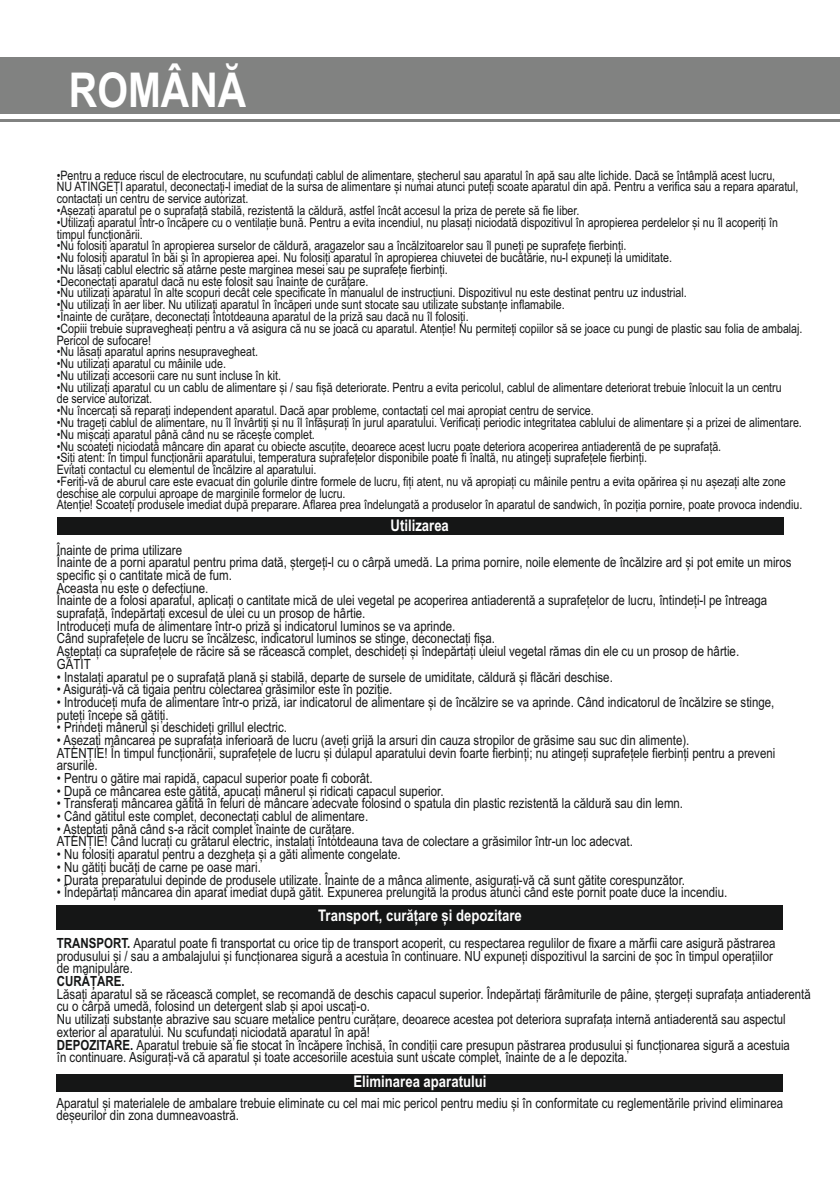
<style>
.page{position:relative;width:840px;height:1191px;background:#fff}
.page>*{position:absolute;margin:0;border:0;box-sizing:border-box;transform-origin:0 0}
.t1{font:700 48px "Arial Narrow";color:#fff}
.t2{font:700 16px "Arial Narrow";color:#fff}
.t3{font:14px/12.6px "Arial Narrow";color:#151616}
.t4{font:700 14px "Arial Narrow";color:#151616}
.t5{font:13px/11.8px "Arial Narrow";color:#151616}
.s1{font-weight:700}
</style>
<div class="page">
<div style="left:0;top:57px;width:839px;height:56px;background:#818281"></div>
<hr style="left:0;top:119px;width:839px;height:3px;background:#818281">
<div style="left:57px;top:517px;width:725px;height:17px;background:#151616"></div>
<div style="left:57px;top:905px;width:725px;height:24px;background:#151616"></div>
<div style="left:57px;top:1074px;width:725px;height:17px;background:#151616"></div>
<h1 class="t1" style="left:67px;top:67px;width:179px">ROMÂNĂ</h1>
<p class="t5" style="left:57px;top:170px;width:742px">• Pentru a reduce riscul de electrocutare, nu scufundați cablul de alimentare, ștecherul sau aparatul în apă sau alte lichide. Dacă se întâmplă acest lucru,<br>NU ATINGEȚI aparatul, deconectați-l imediat de la sursa de alimentare și numai atunci puteți scoate aparatul din apă. Pentru a verifica sau a repara aparatul, contactați un centru de service autorizat.</p>
<p class="t5" style="left:57px;top:206px;width:524px">• Așezați aparatul pe o suprafață stabilă, rezistentă la căldură, astfel încât accesul la priza de perete să fie liber.</p>
<p class="t5" style="left:57px;top:217px;width:722px">• Utilizați aparatul într-o încăpere cu o ventilație bună. Pentru a evita incendiul, nu plasați niciodată dispozitivul în apropierea perdelelor și nu îl acoperiți în timpul funcționării.</p>
<p class="t5" style="left:57px;top:241px;width:570px">• Nu folosiți aparatul în apropierea surselor de căldură, aragazelor sau a încălzitoarelor sau îl puneți pe suprafețe fierbinți.</p>
<p class="t5" style="left:57px;top:253px;width:616px">• Nu folosiți aparatul în băi și în apropierea apei. Nu folosiți aparatul în apropierea chiuvetei de bucătărie, nu-l expuneți la umiditate.</p>
<p class="t5" style="left:57px;top:264px;width:392px">• Nu lăsați cablul electric să atârne peste marginea mesei sau pe suprafețe fierbinți.</p>
<p class="t5" style="left:57px;top:276px;width:313px">• Deconectați aparatul dacă nu este folosit sau înainte de curățare.</p>
<p class="t5" style="left:57px;top:288px;width:631px">• Nu utilizați aparatul în alte scopuri decât cele specificate în manualul de instrucțiuni. Dispozitivul nu este destinat pentru uz industrial.</p>
<p class="t5" style="left:57px;top:300px;width:509px">• Nu utilizați în aer liber. Nu utilizați aparatul în încăperi unde sunt stocate sau utilizate substanțe inflamabile.</p>
<p class="t5" style="left:57px;top:312px;width:413px">• Înainte de curățare, deconectați întotdeauna aparatul de la priză sau dacă nu îl folosiți.</p>
<p class="t5" style="left:57px;top:323px;width:746px">• Copiii trebuie supravegheați pentru a vă asigura că nu se joacă cu aparatul. Atenție! Nu permiteți copiilor să se joace cu pungi de plastic sau folia de ambalaj.<br>Pericol de sufocare!</p>
<p class="t5" style="left:57px;top:347px;width:203px">• Nu lăsați aparatul aprins nesupravegheat.</p>
<p class="t5" style="left:57px;top:359px;width:171px">• Nu utilizați aparatul cu mâinile ude.</p>
<p class="t5" style="left:57px;top:370px;width:226px">• Nu utilizați accesorii care nu sunt incluse în kit.</p>
<p class="t5" style="left:57px;top:382px;width:726px">• Nu utilizați aparatul cu un cablu de alimentare și / sau fișă deteriorate. Pentru a evita pericolul, cablul de alimentare deteriorat trebuie înlocuit la un centru de service autorizat.</p>
<p class="t5" style="left:57px;top:406px;width:538px">• Nu încercați să reparați independent aparatul. Dacă apar probleme, contactați cel mai apropiat centru de service.</p>
<p class="t5" style="left:57px;top:418px;width:746px">• Nu trageți cablul de alimentare, nu îl învârtiți și nu îl înfășurați în jurul aparatului. Verificați periodic integritatea cablului de alimentare și a prizei de alimentare.</p>
<p class="t5" style="left:57px;top:429px;width:259px">• Nu mișcați aparatul până când nu se răcește complet.</p>
<p class="t5" style="left:57px;top:441px;width:665px">• Nu scoateți niciodată mâncare din aparat cu obiecte ascuțite, deoarece acest lucru poate deteriora acoperirea antiaderentă de pe suprafață.</p>
<p class="t5" style="left:57px;top:453px;width:591px">• Siți atent: în timpul funcționării aparatului, temperatura suprafețelor disponibile poate fi înaltă, nu atingeți suprafețele fierbinți.<br>Evitați contactul cu elementul de încălzire al aparatului.</p>
<p class="t5" style="left:57px;top:476px;width:746px">• Feriți-vă de aburul care este evacuat din golurile dintre formele de lucru, fiți atent, nu vă apropiați cu mâinile pentru a evita opărirea și nu așezați alte zone deschise ale corpului aproape de marginile formelor de lucru.<br>Atenție! Scoateți produsele imediat după preparare. Aflarea prea îndelungată a produselor în aparatul de sandwich, în poziția pornire, poate provoca indendiu.</p>
<p class="t5" style="left:57px;top:170px;width:4px">.</p>
<p class="t2" style="left:390px;top:519px;width:60px">Utilizarea</p>
<p class="t3" style="left:57px;top:545px;width:735px">Înainte de prima utilizare<br>Înainte de a porni aparatul pentru prima dată, ștergeți-l cu o cârpă umedă. La prima pornire, noile elemente de încălzire ard și pot emite un miros specific și o cantitate mică de fum.<br>Aceasta nu este o defecțiune.<br>Înainte de a folosi aparatul, aplicați o cantitate mică de ulei vegetal pe acoperirea antiaderentă a suprafețelor de lucru, întindeți-l pe întreaga suprafață, îndepărtați excesul de ulei cu un prosop de hârtie.<br>Introduceți mufa de alimentare într-o priză și indicatorul luminos se va aprinde.<br>Când suprafețele de lucru se încălzesc, indicatorul luminos se stinge, deconectați fișa.<br>Așteptați ca suprafețele de răcire să se răcească complet, deschideți și îndepărtați uleiul vegetal rămas din ele cu un prosop de hârtie.<br>GĂTIT</p>
<p class="t3" style="left:57px;top:671px;width:557px">• Instalați aparatul pe o suprafață plană și stabilă, departe de sursele de umiditate, căldură și flăcări deschise.</p>
<p class="t3" style="left:57px;top:684px;width:337px">• Asigurați-vă că tigaia pentru colectarea grăsimilor este în poziție.</p>
<p class="t3" style="left:57px;top:697px;width:718px">• Introduceți mufa de alimentare într-o priză, iar indicatorul de alimentare și de încălzire se va aprinde. Când indicatorul de încălzire se stinge, puteți începe să gătiți.</p>
<p class="t3" style="left:57px;top:722px;width:231px">• Prindeți mânerul și deschideți grillul electric.</p>
<p class="t3" style="left:57px;top:735px;width:719px">• Așezați mâncarea pe suprafața inferioară de lucru (aveți grijă la arsuri din cauza stropilor de grăsime sau suc din alimente).<br>ATENȚIE! În timpul funcționării, suprafețele de lucru și dulapul aparatului devin foarte fierbinți; nu atingeți suprafețele fierbinți pentru a preveni arsurile.</p>
<p class="t3" style="left:57px;top:773px;width:317px">• Pentru o gătire mai rapidă, capacul superior poate fi coborât.</p>
<p class="t3" style="left:57px;top:785px;width:388px">• După ce mâncarea este gătită, apucați mânerul și ridicați capacul superior.</p>
<p class="t3" style="left:57px;top:798px;width:627px">• Transferați mâncarea gătită în feluri de mâncare adecvate folosind o spatula din plastic rezistentă la căldură sau din lemn.</p>
<p class="t3" style="left:57px;top:811px;width:312px">• Când gătitul este complet, deconectați cablul de alimentare.</p>
<p class="t3" style="left:57px;top:824px;width:577px">• Așteptați până când s-a răcit complet înainte de curățare.<br>ATENȚIE! Când lucrați cu grătarul electric, instalați întotdeauna tava de colectare a grăsimilor într-un loc adecvat.</p>
<p class="t3" style="left:57px;top:849px;width:345px">• Nu folosiți aparatul pentru a dezgheța și a găti alimente congelate.</p>
<p class="t3" style="left:57px;top:862px;width:205px">• Nu gătiți bucăți de carne pe oase mari.</p>
<p class="t3" style="left:57px;top:874px;width:629px">• Durata preparatului depinde de produsele utilizate. Înainte de a mânca alimente, asigurați-vă că sunt gătite corespunzător.</p>
<p class="t3" style="left:57px;top:887px;width:671px">• Îndepărtați mâncarea din aparat imediat după gătit. Expunerea prelungită la produs atunci când este pornit poate duce la incendiu.</p>
<p class="t2" style="left:318px;top:909px;width:205px">Transport, curățare și depozitare</p>
<p class="t3" style="left:57px;top:938px;width:719px"><span class="s1">TRANSPORT.</span> Aparatul poate fi transportat cu orice tip de transport acoperit, cu respectarea regulilor de fixare a mărfii care asigură păstrarea produsului și / sau a ambalajului și funcționarea sigură a acestuia în continuare. NU expuneți dispozitivul la sarcini de șoc în timpul operațiilor de manipulare.</p>
<p class="t4" style="left:57px;top:976px;width:69px">CURĂȚARE.</p>
<p class="t3" style="left:57px;top:988px;width:755px">Lăsați aparatul să se răcească complet, se recomandă de deschis capacul superior. Îndepărtați fărâmiturile de pâine, ștergeți suprafața antiaderentă cu o cârpă umedă, folosind un detergent slab și apoi uscați-o.<br>Nu utilizați substanțe abrazive sau scuare metalice pentru curățare, deoarece acestea pot deteriora suprafața internă antiaderentă sau aspectul exterior al aparatului. Nu scufundați niciodată aparatul în apă!<br><span class="s1">DEPOZITARE.</span> Aparatul trebuie să fie stocat în încăpere închisă, în condiții care presupun păstrarea produsului și funcționarea sigură a acestuia<br>în continuare. Asigurați-vă că aparatul și toate accesoriile acestuia sunt uscate complet, înainte de a le depozita.</p>
<p class="t2" style="left:353px;top:1075px;width:134px">Eliminarea aparatului</p>
<p class="t3" style="left:56px;top:1097px;width:728px">Aparatul și materialele de ambalare trebuie eliminate cu cel mai mic pericol pentru mediu și în conformitate cu reglementările privind eliminarea deșeurilor din zona dumneavoastră.</p>
</div>
